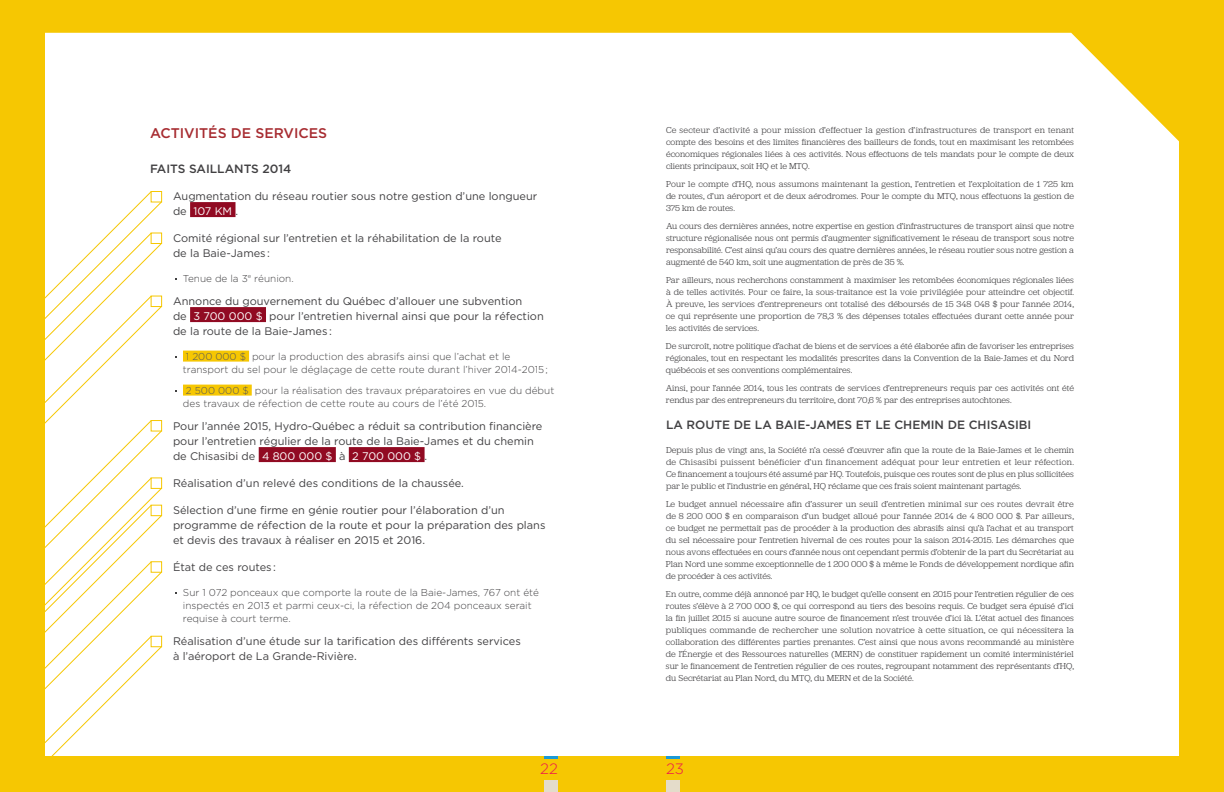
<style>
.page{position:relative;width:1224px;height:792px;background:#f6c702}
.page>*{position:absolute;margin:0;border:0;box-sizing:border-box;transform-origin:0 0}
.t1{font:300 15px "Gotham HTF";color:#ed174c}
.t2{font:500 14px "Gotham HTF";color:#a72c31}
.t3{font:500 12px "Gotham HTF";color:#414042}
.t4{font:11px/15px "Gotham HTF";color:#414042}
.t5{font:300 10px/13px "Gotham HTF";color:#414042}
.t6{font:300 9px/12px "Jubilat";color:#414042;text-align:justify}
.s1{color:#fff}
.s2{color:#565659}
</style>
<div class="page">
<div style="left:544px;top:780px;width:14px;height:12px;background:#e4dcca"></div>
<div style="left:666px;top:780px;width:14px;height:12px;background:#e4dcca"></div>
<hr style="left:544px;top:756px;width:14px;height:3px;background:#1c9ad6">
<hr style="left:666px;top:756px;width:14px;height:3px;background:#1c9ad6">
<div style="left:45px;top:33px;width:1134px;height:723px;background:#fff"></div>
<div style="left:190px;top:202px;width:46px;height:15px;background:#910a22"></div>
<div style="left:190px;top:307px;width:76px;height:15px;background:#910a22"></div>
<div style="left:183px;top:351px;width:66px;height:11px;background:#f6c702"></div>
<div style="left:183px;top:385px;width:69px;height:11px;background:#f6c702"></div>
<div style="left:259px;top:447px;width:77px;height:15px;background:#910a22"></div>
<div style="left:349px;top:447px;width:76px;height:15px;background:#910a22"></div>
<svg style="left:45px;top:191px;width:117px;height:565px;background:#fefbf1"></svg>
<h2 class="t2" style="left:150px;top:125px;width:179px">ACTIVITÉS DE SERVICES</h2>
<h3 class="t3" style="left:150px;top:162px;width:143px">FAITS SAILLANTS 2014</h3>
<p class="t4" style="left:173px;top:188px;width:366px">Augmentation du réseau routier sous notre gestion d’une longueur de <span class="s1">107 KM</span> .</p>
<p class="t4" style="left:173px;top:230px;width:330px">Comité régional sur l’entretien et la réhabilitation de la route de la Baie-James :</p>
<p class="t5" style="left:183px;top:271px;width:112px">Tenue de la 3<sup>e</sup> réunion.</p>
<p class="t4" style="left:173px;top:293px;width:372px">Annonce du gouvernement du Québec d’allouer une subvention<br>de <span class="s1">3 700 000 $</span> pour l’entretien hivernal ainsi que pour la réfection de la route de la Baie-James:</p>
<p class="t5" style="left:183px;top:349px;width:366px;text-indent:3px"><span class="s2">1 200 000 $</span> pour la production des abrasifs ainsi que l’achat et le transport du sel pour le déglaçage de cette route durant l’hiver 2014-2015;</p>
<p class="t5" style="left:183px;top:383px;width:373px;text-indent:3px"><span class="s2">2 500 000 $</span> pour la réalisation des travaux préparatoires en vue du début des travaux de réfection de cette route au cours de l’été 2015.</p>
<p class="t4" style="left:173px;top:418px;width:371px">Pour l’année 2015, Hydro-Québec a réduit sa contribution financière pour l’entretien régulier de la route de la Baie-James et du chemin de Chisasibi de <span class="s1">4 800 000 $</span> à <span class="s1">2 700 000 $</span> .</p>
<p class="t4" style="left:173px;top:475px;width:293px">Réalisation d’un relevé des conditions de la chaussée.</p>
<p class="t4" style="left:173px;top:502px;width:374px">Sélection d’une firme en génie routier pour l’élaboration d’un programme de réfection de la route et pour la préparation des plans et devis des travaux à réaliser en 2015 et 2016.</p>
<p class="t4" style="left:173px;top:559px;width:104px">État de ces routes :</p>
<p class="t5" style="left:183px;top:585px;width:358px">Sur 1 072 ponceaux que comporte la route de la Baie-James, 767 ont été inspectés en 2013 et parmi ceux-ci, la réfection de 204 ponceaux serait requise à court terme.</p>
<p class="t4" style="left:173px;top:633px;width:349px">Réalisation d’une étude sur la tarification des différents services à l’aéroport de La Grande-Rivière.</p>
<p class="t6" style="left:666px;top:124px;width:410px">Ce secteur d’activité a pour mission d’effectuer la gestion d’infrastructures de transport en tenant compte des besoins et des limites financières des bailleurs de fonds, tout en maximisant les retombées économiques régionales liées à ces activités. Nous effectuons de tels mandats pour le compte de deux clients principaux, soit HQ et le MTQ.</p>
<p class="t6" style="left:666px;top:178px;width:409px">Pour le compte d’HQ, nous assumons maintenant la gestion, l’entretien et l’exploitation de 1 725 km de routes, d’un aéroport et de deux aérodromes. Pour le compte du MTQ, nous effectuons la gestion de 375 km de routes.</p>
<p class="t6" style="left:666px;top:220px;width:410px">Au cours des dernières années, notre expertise en gestion d’infrastructures de transport ainsi que notre structure régionalisée nous ont permis d’augmenter significativement le réseau de transport sous notre responsabilité. C’est ainsi qu’au cours des quatre dernières années, le réseau routier sous notre gestion a augmenté de 540 km, soit une augmentation de près de 35 %.</p>
<p class="t6" style="left:666px;top:274px;width:410px">Par ailleurs, nous recherchons constamment à maximiser les retombées économiques régionales liées à de telles activités. Pour ce faire, la sous-traitance est la voie privilégiée pour atteindre cet objectif.<br>À preuve, les services d’entrepreneurs ont totalisé des déboursés de 15 348 048 $ pour l’année 2014, ce qui représente une proportion de 78,3 % des dépenses totales effectuées durant cette année pour les activités de services.</p>
<p class="t6" style="left:666px;top:340px;width:410px">De surcroît, notre politique d’achat de biens et de services a été élaborée afin de favoriser les entreprises régionales, tout en respectant les modalités prescrites dans la Convention de la Baie-James et du Nord québécois et ses conventions complémentaires.</p>
<p class="t6" style="left:666px;top:382px;width:410px">Ainsi, pour l’année 2014, tous les contrats de services d’entrepreneurs requis par ces activités ont été rendus par des entrepreneurs du territoire, dont 70,6 % par des entreprises autochtones.</p>
<h3 class="t3" style="left:666px;top:418px;width:367px">LA ROUTE DE LA BAIE-JAMES ET LE CHEMIN DE CHISASIBI</h3>
<p class="t6" style="left:666px;top:444px;width:410px">Depuis plus de vingt ans, la Société n’a cessé d’œuvrer afin que la route de la Baie-James et le chemin de Chisasibi puissent bénéficier d’un financement adéquat pour leur entretien et leur réfection.<br>Ce financement a toujours été assumé par HQ. Toutefois, puisque ces routes sont de plus en plus sollicitées par le public et l’industrie en général, HQ réclame que ces frais soient maintenant partagés.</p>
<p class="t6" style="left:666px;top:498px;width:410px">Le budget annuel nécessaire afin d’assurer un seuil d’entretien minimal sur ces routes devrait être de 8 200 000 $ en comparaison d’un budget alloué pour l’année 2014 de 4 800 000 $. Par ailleurs, ce budget ne permettait pas de procéder à la production des abrasifs ainsi qu’à l’achat et au transport du sel nécessaire pour l’entretien hivernal de ces routes pour la saison 2014-2015. Les démarches que nous avons effectuées en cours d’année nous ont cependant permis d’obtenir de la part du Secrétariat au Plan Nord une somme exceptionnelle de 1 200 000 $ à même le Fonds de développement nordique afin de procéder à ces activités.</p>
<p class="t6" style="left:666px;top:588px;width:410px">En outre, comme déjà annoncé par HQ, le budget qu’elle consent en 2015 pour l’entretien régulier de ces routes s’élève à 2 700 000 $, ce qui correspond au tiers des besoins requis. Ce budget sera épuisé d’ici la fin juillet 2015 si aucune autre source de financement n’est trouvée d’ici là. L’état actuel des finances publiques commande de rechercher une solution novatrice à cette situation, ce qui nécessitera la collaboration des différentes parties prenantes. C’est ainsi que nous avons recommandé au ministère de l’Énergie et des Ressources naturelles (MERN) de constituer rapidement un comité interministériel sur le financement de l’entretien régulier de ces routes, regroupant notamment des représentants d’HQ, du Secrétariat au Plan Nord, du MTQ, du MERN et de la Société.</p>
<h1 class="t1" style="left:540px;top:761px;width:19px">22</h1>
<h1 class="t1" style="left:666px;top:761px;width:19px">23</h1>
</div>
